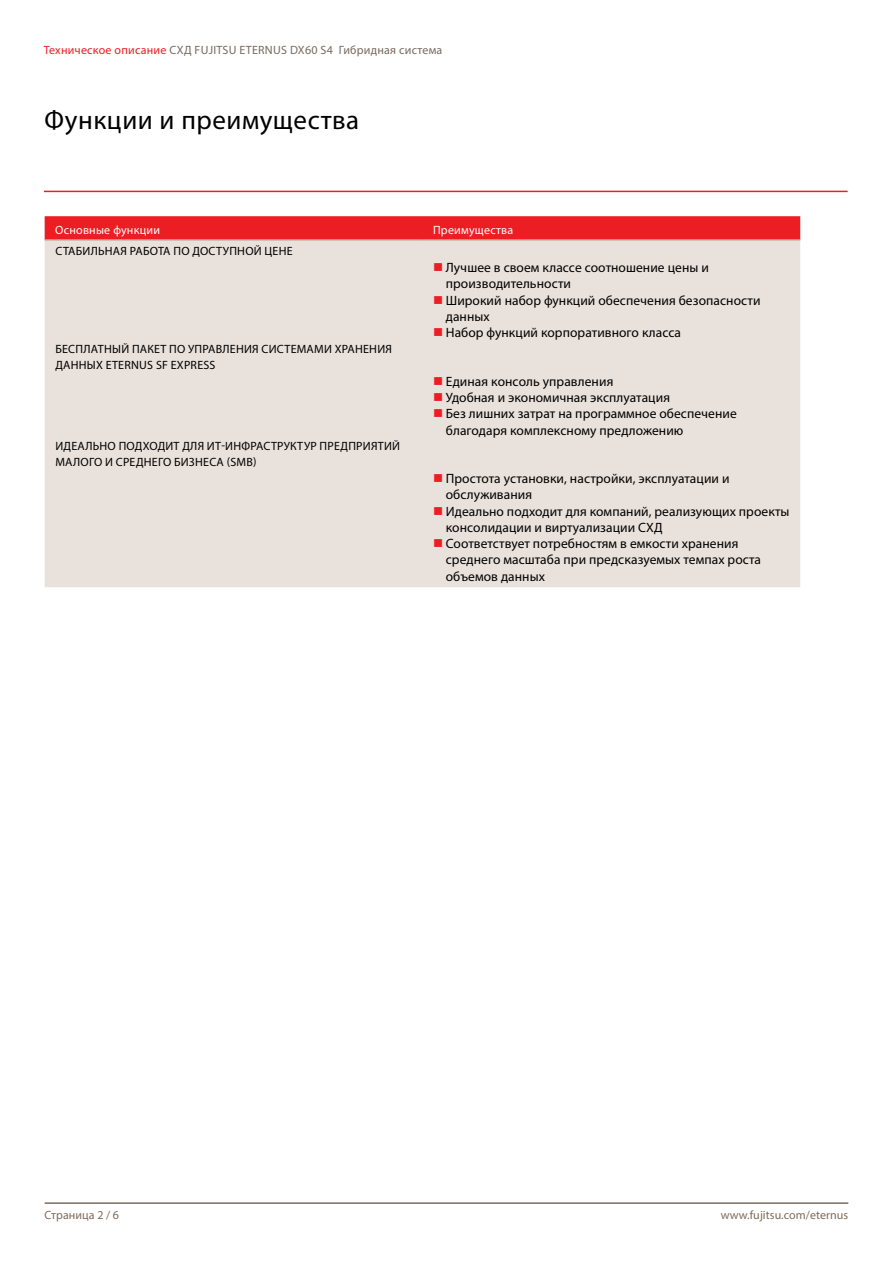
<style>
.page{position:relative;width:893px;height:1263px;background:#fff}
.page>*{position:absolute;margin:0;border:0;box-sizing:border-box;transform-origin:0 0}
.t1{font:27px "Myriad Pro";letter-spacing:.02em;color:#000}
.t2{font:13.5px/16.4px "Myriad Pro";letter-spacing:.005em;color:#000}
.t3{font:12px/16.5px "Myriad Pro";letter-spacing:.02em;color:#000}
.t4{font:12px "Myriad Pro";letter-spacing:.02em;color:#79695e}
.t5{font:12px "Myriad Pro";letter-spacing:.005em;color:#806b5b}
.t6{font:12px "Myriad Pro";letter-spacing:.02em;color:#fff}
.s1{color:#ed1d24}
</style>
<div class="page">
<hr style="left:45px;top:1202px;width:803px;height:2px;background:#806b5b">
<div style="left:45px;top:216px;width:755px;height:23px;background:#ed1d24"></div>
<div style="left:45px;top:241px;width:755px;height:346px;background:#e9e1db"></div>
<hr style="left:45px;top:239px;width:377px;height:2px;background:#c9bbb0">
<hr style="left:422px;top:239px;width:378px;height:2px;background:#c9bbb0">
<hr style="left:44px;top:191px;width:804px;height:1px;background:#ed1d24">
<svg style="left:434px;top:263px;width:8px;height:8px"></svg>
<svg style="left:434px;top:296px;width:8px;height:8px"></svg>
<svg style="left:434px;top:328px;width:8px;height:8px"></svg>
<svg style="left:434px;top:377px;width:8px;height:8px"></svg>
<svg style="left:434px;top:393px;width:8px;height:8px"></svg>
<svg style="left:434px;top:409px;width:8px;height:8px"></svg>
<svg style="left:434px;top:474px;width:8px;height:8px"></svg>
<svg style="left:434px;top:507px;width:8px;height:8px"></svg>
<svg style="left:434px;top:539px;width:8px;height:8px"></svg>
<p class="t4" style="left:44px;top:43px;width:400px"><span class="s1">Техническое описание</span> СХД FUJITSU ETERNUS DX60 S4 Гибридная система</p>
<h1 class="t1" style="left:45px;top:103px;width:316px">Функции и преимущества</h1>
<p class="t6" style="left:55px;top:222px;width:106px">Основные функции</p>
<p class="t6" style="left:433px;top:222px;width:82px">Преимущества</p>
<p class="t3" style="left:55px;top:243px;width:239px">СТАБИЛЬНАЯ РАБОТА ПО ДОСТУПНОЙ ЦЕНЕ</p>
<p class="t2" style="left:446px;top:259px;width:316px">Лучшее в своем классе соотношение цены и производительности<br>Широкий набор функций обеспечения безопасности данных<br>Набор функций корпоративного класса</p>
<p class="t3" style="left:55px;top:340px;width:338px">БЕСПЛАТНЫЙ ПАКЕТ ПО УПРАВЛЕНИЯ СИСТЕМАМИ ХРАНЕНИЯ<br>ДАННЫХ ETERNUS SF EXPRESS</p>
<p class="t2" style="left:446px;top:373px;width:292px">Единая консоль управления<br>Удобная и экономичная эксплуатация<br>Без лишних затрат на программное обеспечение благодаря комплексному предложению</p>
<p class="t3" style="left:55px;top:437px;width:346px">ИДЕАЛЬНО ПОДХОДИТ ДЛЯ ИТ-ИНФРАСТРУКТУР ПРЕДПРИЯТИЙ<br>МАЛОГО И СРЕДНЕГО БИЗНЕСА (SMB)</p>
<p class="t2" style="left:446px;top:470px;width:345px">Простота установки, настройки, эксплуатации и обслуживания<br>Идеально подходит для компаний, реализующих проекты консолидации и виртуализации СХД<br>Соответствует потребностям в емкости хранения среднего масштаба при предсказуемых темпах роста объемов данных</p>
<p class="t5" style="left:45px;top:1207px;width:76px">Страница 2 / 6</p>
<p class="t5" style="left:721px;top:1207px;width:129px">www.fujitsu.com/eternus</p>
</div>
